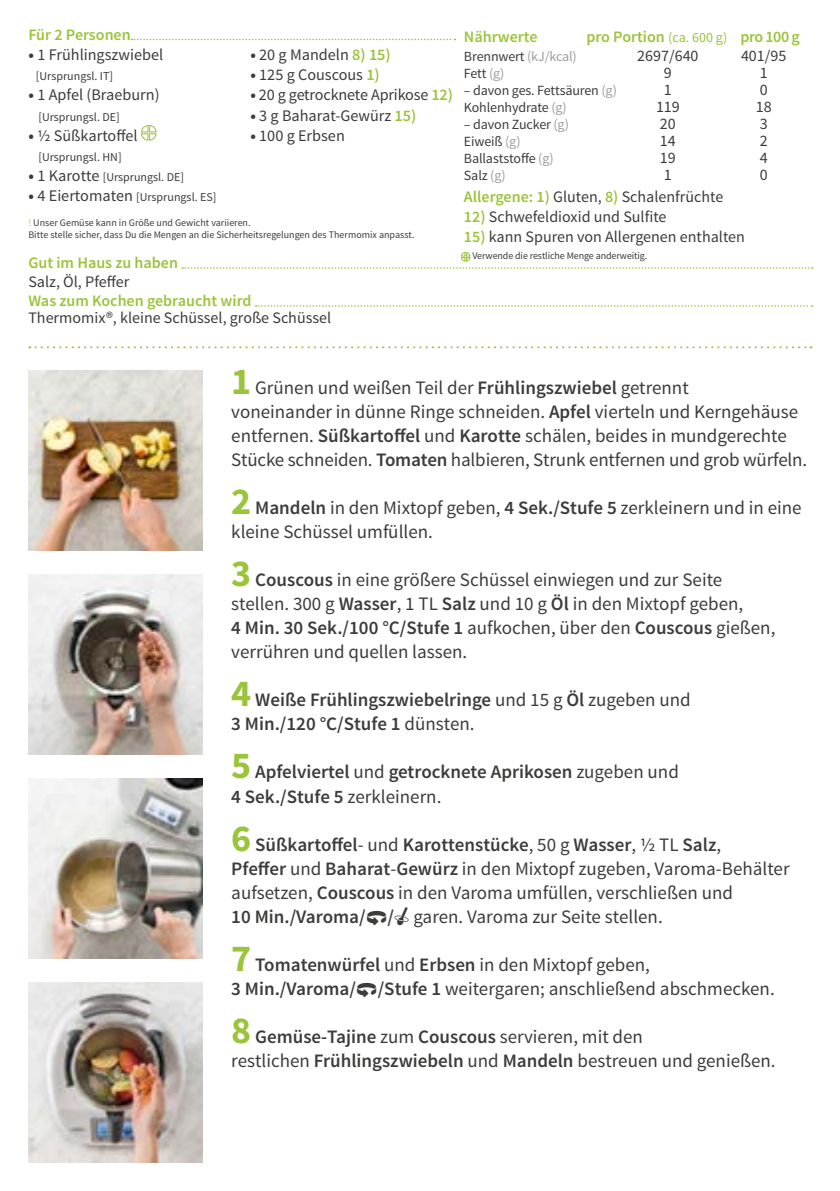
<style>
.page{position:relative;width:840px;height:1191px;background:#fff}
.page>*{position:absolute;margin:0;border:0;box-sizing:border-box;transform-origin:0 0}
.t1{font:19px/24px "Source Sans Pro";color:#3c3c3b}
.t2{font:600 19px/24px "Source Sans Pro";color:#3c3c3b}
.t3{font:16.2px "Source Sans Pro";color:#3c3c3b}
.t4{font:16px "Source Sans Pro";color:#3c3c3b}
.t5{font:600 16px "Source Sans Pro";color:#9ac43a}
.t6{font:14px "Source Sans Pro";letter-spacing:-.01em;color:#3c3c3b}
.t7{font:12px "Source Sans Pro";color:#3c3c3b}
.t8{font:10px/12px "Source Sans Pro";color:#3c3c3b}
.s1{font-weight:700}
.s2{font-weight:700;font-size:16.2px}
.s3{font-size:16.2px}
.s4{font-weight:600;color:#9ac43a}
.s5{color:#a6c94f}
.s6{font-weight:400;font-size:14px}
.s7{color:#9d9d9c}
.s8{font-weight:700;font-size:38px;color:#9ac43a}
.s9{font-weight:600}
.s10{font-weight:400}
</style>
<div class="page">
<img style="left:28px;top:982px;width:175px;height:180px">
<img style="left:28px;top:778px;width:175px;height:180px">
<img style="left:28px;top:574px;width:175px;height:180px">
<img style="left:28px;top:370px;width:175px;height:180px">
<svg style="left:29px;top:346px;width:782px;height:2px"></svg>
<svg style="left:255px;top:305px;width:557px;height:2px"></svg>
<svg style="left:182px;top:252px;width:630px;height:17px"></svg>
<svg style="left:141px;top:125px;width:16px;height:16px"></svg>
<svg style="left:131px;top:39px;width:324px;height:1px"></svg>
<p class="t5" style="left:28px;top:24px;width:104px">Für 2 Personen</p>
<p class="t3" style="left:29px;top:44px;width:136px"><span class="s1">•</span> 1 Frühlingszwiebel</p>
<p class="t7" style="left:36px;top:69px;width:79px">[Ursprungsl. IT]</p>
<p class="t3" style="left:29px;top:85px;width:132px"><span class="s1">•</span> 1 Apfel (Braeburn)</p>
<p class="t7" style="left:38px;top:109px;width:83px">[Ursprungsl. DE]</p>
<p class="t3" style="left:29px;top:125px;width:110px"><span class="s1">•</span> ½ Süßkartoffel</p>
<p class="t7" style="left:38px;top:149px;width:85px">[Ursprungsl. HN]</p>
<p class="t7" style="left:29px;top:170px;width:157px"><span class="s2">•</span> <span class="s3">1 Karotte</span> [Ursprungsl. DE]</p>
<p class="t7" style="left:29px;top:190px;width:189px"><span class="s2">•</span> <span class="s3">4 Eiertomaten</span> [Ursprungsl. ES]</p>
<p class="t3" style="left:250px;top:44px;width:142px"><span class="s1">•</span> 20 g Mandeln <span class="s4">8) 15)</span></p>
<p class="t3" style="left:250px;top:65px;width:131px"><span class="s1">•</span> 125 g Couscous <span class="s4">1)</span></p>
<p class="t3" style="left:250px;top:85px;width:204px"><span class="s1">•</span> 20 g getrocknete Aprikose <span class="s4">12)</span></p>
<p class="t3" style="left:250px;top:105px;width:167px"><span class="s1">•</span> 3 g Baharat-Gewürz <span class="s4">15)</span></p>
<p class="t3" style="left:250px;top:125px;width:96px"><span class="s1">•</span> 100 g Erbsen</p>
<p class="t8" style="left:28px;top:217px;width:387px"><span class="s5">!</span> Unser Gemüse kann in Größe und Gewicht variieren.<br>Bitte stelle sicher, dass Du die Mengen an die Sicherheitsregelungen des Thermomix anpasst.</p>
<p class="t5" style="left:28px;top:253px;width:151px">Gut im Haus zu haben</p>
<p class="t5" style="left:28px;top:291px;width:224px">Was zum Kochen gebraucht wird</p>
<p class="t4" style="left:28px;top:271px;width:102px">Salz, Öl, Pfeffer</p>
<p class="t4" style="left:28px;top:308px;width:304px">Thermomix®, kleine Schüssel, große Schüssel</p>
<p class="t5" style="left:463px;top:27px;width:75px">Nährwerte</p>
<p class="t5" style="left:586px;top:27px;width:215px">pro Portion <span class="s6">(ca. 600 g)</span> pro 100 g</p>
<p class="t6" style="left:463px;top:47px;width:114px">Brennwert <span class="s7">(kJ/kcal)</span></p>
<p class="t4" style="left:637px;top:46px;width:63px">2697/640</p>
<p class="t4" style="left:740px;top:46px;width:47px">401/95</p>
<p class="t6" style="left:463px;top:64px;width:42px">Fett <span class="s7">(g)</span></p>
<p class="t4" style="left:663px;top:63px;width:9px">9</p>
<p class="t4" style="left:759px;top:63px;width:9px">1</p>
<p class="t6" style="left:463px;top:81px;width:154px">– davon ges. Fettsäuren <span class="s7">(g)</span></p>
<p class="t4" style="left:663px;top:80px;width:9px">1</p>
<p class="t4" style="left:759px;top:80px;width:9px">0</p>
<p class="t6" style="left:463px;top:98px;width:104px">Kohlenhydrate <span class="s7">(g)</span></p>
<p class="t4" style="left:655px;top:97px;width:25px">119</p>
<p class="t4" style="left:755px;top:97px;width:17px">18</p>
<p class="t6" style="left:463px;top:115px;width:106px">– davon Zucker <span class="s7">(g)</span></p>
<p class="t4" style="left:659px;top:114px;width:17px">20</p>
<p class="t4" style="left:759px;top:114px;width:9px">3</p>
<p class="t6" style="left:463px;top:132px;width:58px">Eiweiß <span class="s7">(g)</span></p>
<p class="t4" style="left:659px;top:131px;width:17px">14</p>
<p class="t4" style="left:759px;top:131px;width:9px">2</p>
<p class="t6" style="left:463px;top:149px;width:91px">Ballaststoffe <span class="s7">(g)</span></p>
<p class="t4" style="left:659px;top:148px;width:17px">19</p>
<p class="t4" style="left:759px;top:148px;width:9px">4</p>
<p class="t6" style="left:463px;top:167px;width:43px">Salz <span class="s7">(g)</span></p>
<p class="t4" style="left:663px;top:165px;width:9px">1</p>
<p class="t4" style="left:759px;top:165px;width:9px">0</p>
<p class="t4" style="left:463px;top:186px;width:261px"><span class="s4">Allergene: 1)</span> Gluten, <span class="s4">8)</span> Schalenfrüchte</p>
<p class="t4" style="left:463px;top:206px;width:204px"><span class="s4">12)</span> Schwefeldioxid und Sulfite</p>
<p class="t4" style="left:463px;top:226px;width:282px"><span class="s4">15)</span> kann Spuren von Allergenen enthalten</p>
<p class="t8" style="left:472px;top:250px;width:176px">Verwende die restliche Menge anderweitig.</p>
<p class="t1" style="left:231px;top:376px;width:577px"><span class="s8">1</span> Grünen und weißen Teil der <span class="s9">Frühlingszwiebel</span> getrennt<br>voneinander in dünne Ringe schneiden. <span class="s9">Apfel</span> vierteln und Kerngehäuse entfernen. <span class="s9">Süßkartoffel</span> und <span class="s9">Karotte</span> schälen, beides in mundgerechte Stücke schneiden. <span class="s9">Tomaten</span> halbieren, Strunk entfernen und grob würfeln.</p>
<p class="t1" style="left:231px;top:496px;width:571px"><span class="s8">2</span> <span class="s9">Mandeln</span> in den Mixtopf geben, <span class="s9">4 Sek./Stufe 5</span> zerkleinern und in eine kleine Schüssel umfüllen.</p>
<p class="t1" style="left:231px;top:568px;width:545px"><span class="s8">3</span> <span class="s9">Couscous</span> in eine größere Schüssel einwiegen und zur Seite stellen. 300 g <span class="s9">Wasser</span>, 1 TL <span class="s9">Salz</span> und 10 g <span class="s9">Öl</span> in den Mixtopf geben,<br><span class="s9">4 Min. 30 Sek./100 °C/Stufe 1</span> aufkochen, über den <span class="s9">Couscous</span> gießen, verrühren und quellen lassen.</p>
<p class="t2" style="left:231px;top:688px;width:461px"><span class="s8">4</span> Weiße Frühlingszwiebelringe <span class="s10">und 15 g</span> Öl <span class="s10">zugeben und<br></span>3 Min./120 °C/Stufe 1 <span class="s10">dünsten.</span></p>
<p class="t2" style="left:231px;top:760px;width:449px"><span class="s8">5</span> Apfelviertel <span class="s10">und</span> getrocknete Aprikosen <span class="s10">zugeben und<br></span>4 Sek./Stufe 5 <span class="s10">zerkleinern.</span></p>
<p class="t1" style="left:231px;top:832px;width:559px"><span class="s8">6</span> <span class="s9">Süßkartoffel</span>- und <span class="s9">Karottenstücke</span>, 50 g <span class="s9">Wasser</span>, ½ TL <span class="s9">Salz</span>,<br><span class="s9">Pfeffer</span> und <span class="s9">Baharat</span>-<span class="s9">Gewürz</span> in den Mixtopf zugeben, Varoma-Behälter aufsetzen, <span class="s9">Couscous</span> in den Varoma umfüllen, verschließen und<br><span class="s9">10 Min./Varoma/ /</span> garen. Varoma zur Seite stellen.</p>
<p class="t1" style="left:231px;top:952px;width:544px"><span class="s8">7</span> <span class="s9">Tomatenwürfel</span> und <span class="s9">Erbsen</span> in den Mixtopf geben,<br><span class="s9">3 Min./Varoma/ /Stufe 1</span> weitergaren; anschließend abschmecken.</p>
<p class="t1" style="left:231px;top:1024px;width:545px"><span class="s8">8</span> <span class="s9">Gemüse-Tajine</span> zum <span class="s9">Couscous</span> servieren, mit den<br>restlichen <span class="s9">Frühlingszwiebeln</span> und <span class="s9">Mandeln</span> bestreuen und genießen.</p>
</div>
